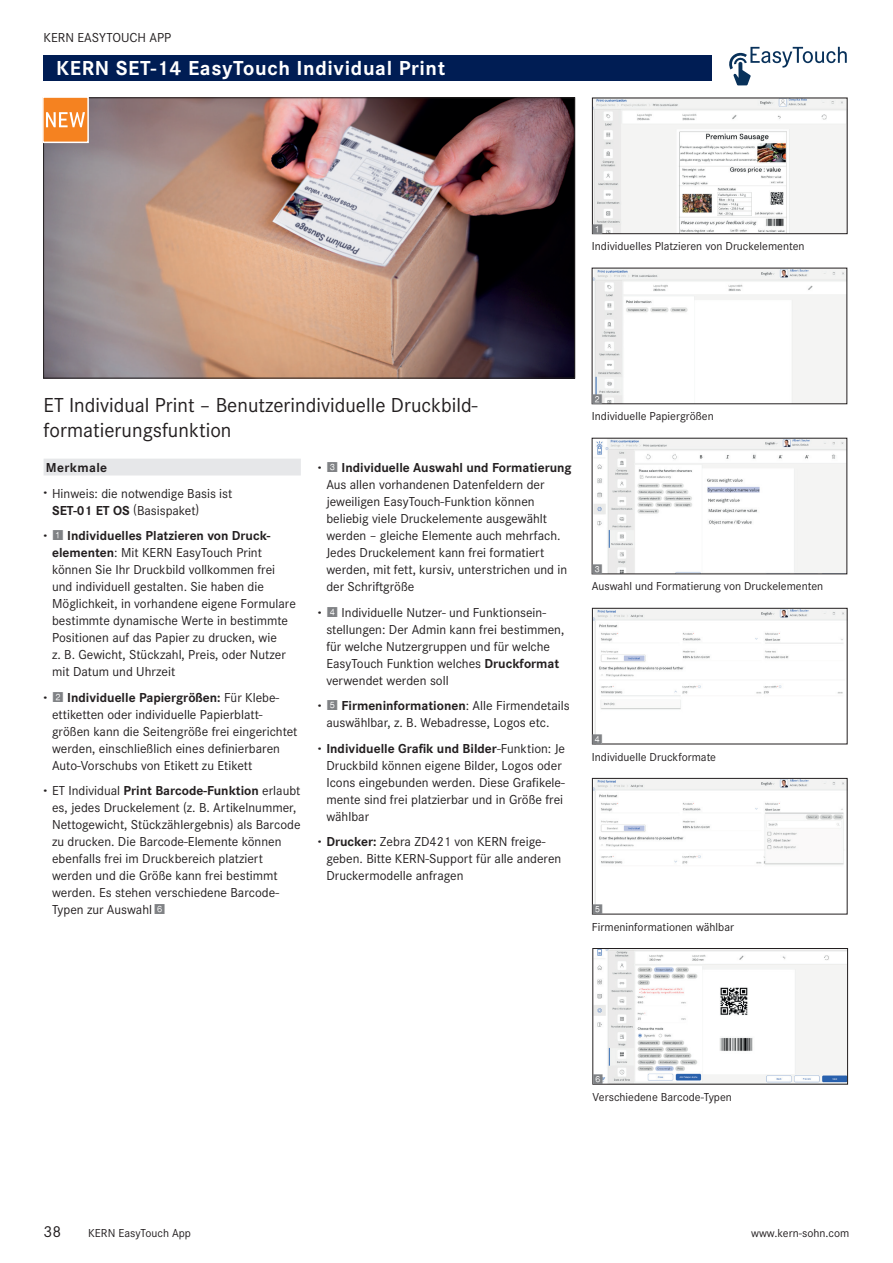
<style>
.page{position:relative;width:893px;height:1263px;background:#fff}
.page>*{position:absolute;margin:0;border:0;box-sizing:border-box;transform-origin:0 0}
.t1{font:21px/25.2px "Corporate S Pro";color:#231f20}
.t2{font:700 21px "Corporate S Pro";letter-spacing:.03em;color:#fff}
.t3{font:16.5px "Corporate S Pro";color:#231f20}
.t4{font:13.5px/17px "Corporate S Pro";color:#231f20}
.t5{font:700 13.5px/25.5px "Corporate S Pro";color:#231f20}
.t6{font:13.05px "Square Frame Neg";color:#808285}
.t7{font:12px "Corporate S Pro";color:#231f20}
.s1{font-weight:700}
.s2{font-weight:800}
.s3{font-weight:400}
.s4{font-family:"Square Frame Neg";font-weight:400;color:#808285}
.s5{font-family:"Square Frame Neg";color:#808285}
</style>
<div class="page">
<svg style="left:729px;top:47px;width:118px;height:38px"></svg>
<div style="left:43px;top:55px;width:669px;height:26px;background:#001d54"></div>
<img style="left:594px;top:100px;width:251px;height:132px">
<div style="left:592px;top:98px;width:255px;height:136px;border:1px solid #231f20"></div>
<div style="left:594px;top:225px;width:7px;height:8px;background:#fff"></div>
<img style="left:594px;top:440px;width:251px;height:132px">
<div style="left:593px;top:565px;width:8px;height:8px;background:#fff"></div>
<img style="left:594px;top:610px;width:251px;height:125px">
<div style="left:592px;top:608px;width:255px;height:136px;border:1px solid #231f20"></div>
<div style="left:594px;top:735px;width:8px;height:8px;background:#fff"></div>
<img style="left:45px;top:100px;width:528px;height:276px">
<div style="left:43px;top:98px;width:532px;height:280px;border:1px solid #231f20"></div>
<img style="left:594px;top:780px;width:251px;height:125px">
<div style="left:592px;top:778px;width:255px;height:136px;border:1px solid #231f20"></div>
<div style="left:593px;top:905px;width:8px;height:8px;background:#fff"></div>
<img style="left:595px;top:950px;width:251px;height:132px">
<div style="left:593px;top:948px;width:255px;height:136px;border:1px solid #231f20"></div>
<div style="left:594px;top:1075px;width:8px;height:8px;background:#fff"></div>
<img style="left:594px;top:270px;width:251px;height:132px">
<div style="left:594px;top:395px;width:7px;height:8px;background:#fff"></div>
<div style="left:43px;top:97px;width:45px;height:45px;background:#f58220"></div>
<svg style="left:46px;top:112px;width:39px;height:15px"></svg>
<div style="left:42px;top:96px;width:47px;height:47px;border:2px solid #fff"></div>
<div style="left:44px;top:459px;width:257px;height:16px;background:#e6e7e9"></div>
<p class="t4" style="left:44px;top:28px;width:129px">KERN EASYTOUCH APP</p>
<h1 class="t2" style="left:56px;top:52px;width:391px">KERN SET-14 EasyTouch Individual Print</h1>
<h1 class="t2" style="left:157px;top:52px;width:26px">01</h1>
<h1 class="t2" style="left:297px;top:52px;width:28px">OS</h1>
<p class="t6" style="left:592px;top:221px;width:13px">1</p>
<p class="t7" style="left:592px;top:238px;width:214px">Individuelles Platzieren von Druckelementen</p>
<h1 class="t1" style="left:44px;top:391px;width:436px">ET Individual Print – Benutzerindividuelle Druckbild&shy;formatierungsfunktion</h1>
<p class="t4" style="left:44px;top:454px;width:190px;line-height:25.5px"><span class="s1">Merkmale<br></span><span class="s2">·</span> Hinweis: die notwendige Basis ist</p>
<p class="t5" style="left:44px;top:496px;width:228px;text-indent:9px">SET-01 ET OS <span class="s3">(Basispaket)<br></span><span class="s2">·</span> <span class="s4">1</span> Individuelles Platzieren von Druck-</p>
<p class="t4" style="left:52px;top:543px;width:245px"><span class="s1">elementen</span>: Mit KERN EasyTouch Print können Sie Ihr Druckbild vollkommen frei und individuell gestalten. Sie haben die Möglichkeit, in vorhandene eigene Formulare bestimmte dynamische Werte in bestimmte Positionen auf das Papier zu drucken, wie<br>z. B. Gewicht, Stückzahl, Preis, oder Nutzer mit Datum und Uhrzeit</p>
<p class="t4" style="left:52px;top:688px;width:247px;text-indent:-9px"><span class="s2">·</span> <span class="s5">2</span> <span class="s1">Individuelle Papiergrößen:</span> Für Klebe&shy;ettiketten oder individuelle Papierblatt&shy;größen kann die Seitengröße frei eingerichtet werden, einschließlich eines definierbaren Auto-Vorschubs von Etikett zu Etikett</p>
<p class="t4" style="left:52px;top:781px;width:250px;text-indent:-9px"><span class="s2">·</span> ET Individual <span class="s1">Print Barcode-Funktion</span> erlaubt es, jedes Druckelement (z. B. Artikelnummer, Nettogewicht, Stückzählergebnis) als Barcode zu drucken. Die Barcode-Elemente können ebenfalls frei im Druckbereich platziert werden und die Größe kann frei bestimmt werden. Es stehen verschiedene Barcode-Typen zur Auswahl <span class="s5">6</span></p>
<p class="t4" style="left:326px;top:458px;width:247px;text-indent:-9px"><span class="s2">·</span> <span class="s5">3</span> <span class="s1">Individuelle Auswahl und Formatierung </span>Aus allen vorhandenen Datenfeldern der jeweiligen EasyTouch-Funktion können beliebig viele Druckelemente ausgewählt werden – gleiche Elemente auch mehrfach.<br>Jedes Druckelement kann frei formatiert werden, mit fett, kursiv, unterstrichen und in der Schriftgröße</p>
<p class="t4" style="left:326px;top:603px;width:239px;text-indent:-9px"><span class="s2">·</span> <span class="s5">4</span> Individuelle Nutzer- und Funktionsein&shy;stellungen: Der Admin kann frei bestimmen, für welche Nutzergruppen und für welche EasyTouch Funktion welches <span class="s1">Druckformat </span>verwendet werden soll</p>
<p class="t4" style="left:326px;top:696px;width:245px;text-indent:-9px"><span class="s2">·</span> <span class="s5">5</span> <span class="s1">Firmeninformationen</span>: Alle Firmendetails auswählbar, z. B. Webadresse, Logos etc.</p>
<p class="t4" style="left:326px;top:739px;width:240px;text-indent:-9px"><span class="s2">·</span> <span class="s1">Individuelle Grafik und Bilder</span>-Funktion: Je Druckbild können eigene Bilder, Logos oder Icons eingebunden werden. Diese Grafikele&shy;mente sind frei platzierbar und in Größe frei wählbar</p>
<p class="t4" style="left:326px;top:832px;width:236px;text-indent:-9px"><span class="s2">·</span> <span class="s1">Drucker:</span> Zebra ZD421 von KERN freige&shy;geben. Bitte KERN-Support für alle anderen<br>Druckermodelle anfragen</p>
<p class="t6" style="left:591px;top:391px;width:13px">2</p>
<p class="t7" style="left:592px;top:408px;width:123px">Individuelle Papiergrößen</p>
<p class="t6" style="left:591px;top:561px;width:13px">3</p>
<p class="t7" style="left:592px;top:578px;width:233px">Auswahl und Formatierung von Druckelementen</p>
<p class="t6" style="left:592px;top:732px;width:13px">4</p>
<p class="t7" style="left:592px;top:748px;width:126px">Individuelle Druckformate</p>
<p class="t6" style="left:592px;top:902px;width:13px">5</p>
<p class="t7" style="left:592px;top:918px;width:144px">Firmeninformationen wählbar</p>
<p class="t3" style="left:44px;top:1220px;width:19px">38</p>
<p class="t7" style="left:88px;top:1225px;width:104px">KERN EasyTouch App</p>
<p class="t6" style="left:592px;top:1072px;width:13px">6</p>
<p class="t7" style="left:593px;top:1089px;width:141px">Verschiedene Barcode-Typen</p>
<p class="t7" style="left:751px;top:1225px;width:100px">www.kern-sohn.com</p>
</div>
